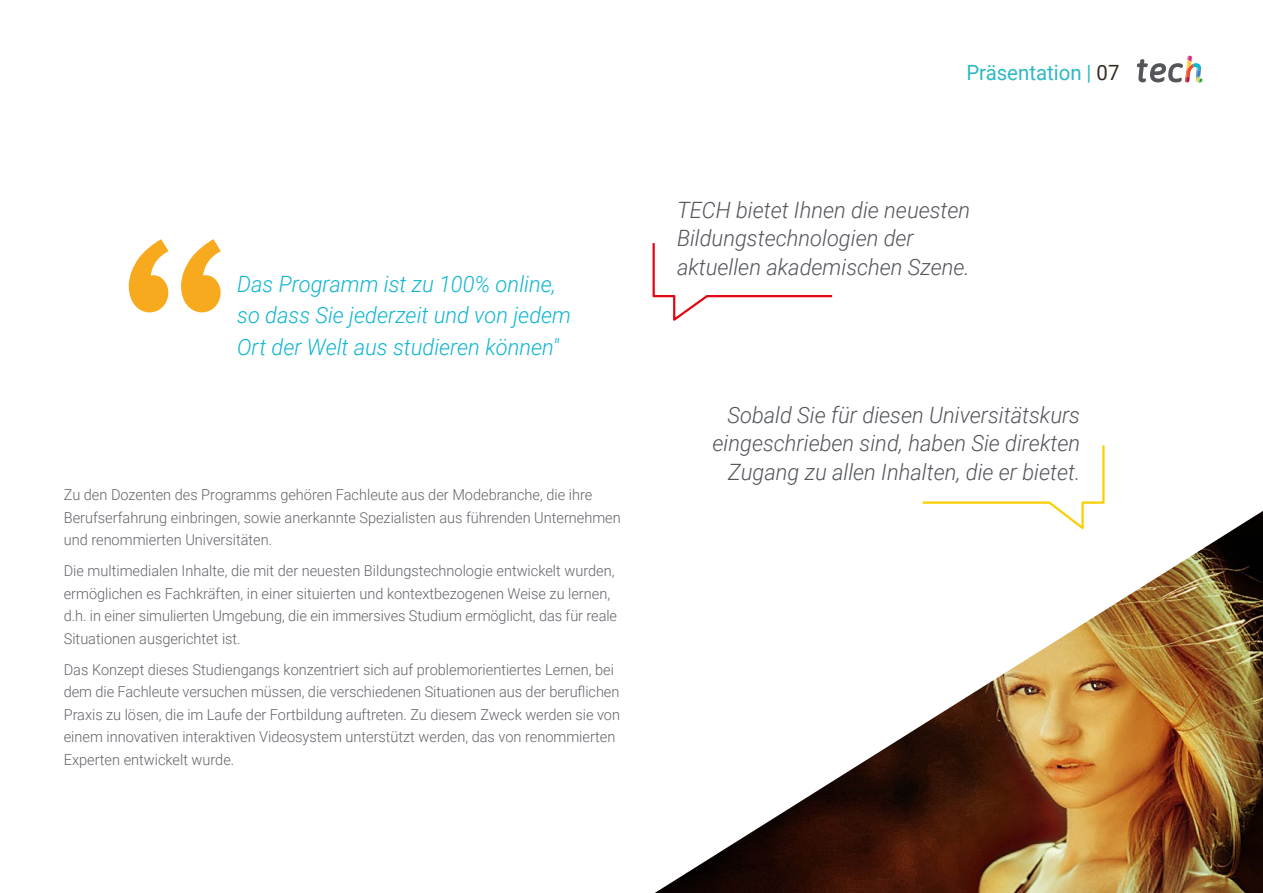
<style>
.page{position:relative;width:1263px;height:893px;background:#fff}
.page>*{position:absolute;margin:0;border:0;box-sizing:border-box;transform-origin:0 0}
.t1{font:italic 300 22.5px/28.5px "Roboto";color:#52555b;text-align:right}
.t2{font:italic 300 22.5px/31.5px "Roboto";color:#0fb6cf}
.t3{font:21px "Roboto";color:#2db8c5}
.t4{font:300 15px/22.5px "Roboto";color:#61646a}
.s1{color:#312e20}
</style>
<div class="page">
<svg style="left:129px;top:239px;width:92px;height:73px"></svg>
<svg style="left:922px;top:445px;width:183px;height:66px"></svg>
<svg style="left:652px;top:243px;width:181px;height:78px"></svg>
<svg style="left:1137px;top:56px;width:65px;height:27px"></svg>
<img style="left:655px;top:511px;width:608px;height:382px">
<h1 class="t2" style="left:237px;top:267px;width:335px">Das Programm ist zu 100% online, so dass Sie jederzeit und von jedem<br>Ort der Welt aus studieren können"</h1>
<p class="t4" style="left:64px;top:483px;width:558px">Zu den Dozenten des Programms gehören Fachleute aus der Modebranche, die ihre<br>Berufserfahrung einbringen, sowie anerkannte Spezialisten aus führenden Unternehmen und renommierten Universitäten.</p>
<p class="t4" style="left:64px;top:559px;width:555px">Die multimedialen Inhalte, die mit der neuesten Bildungstechnologie entwickelt wurden, ermöglichen es Fachkräften, in einer situierten und kontextbezogenen Weise zu lernen, d.h. in einer simulierten Umgebung, die ein immersives Studium ermöglicht, das für reale Situationen ausgerichtet ist.</p>
<p class="t4" style="left:64px;top:658px;width:558px">Das Konzept dieses Studiengangs konzentriert sich auf problemorientiertes Lernen, bei dem die Fachleute versuchen müssen, die verschiedenen Situationen aus der beruflichen Praxis zu lösen, die im Laufe der Fortbildung auftreten. Zu diesem Zweck werden sie von einem innovativen interaktiven Videosystem unterstützt werden, das von renommierten Experten entwickelt wurde.</p>
<h2 class="t3" style="left:966px;top:57px;width:155px">Präsentation | <span class="s1">07</span></h2>
<h1 class="t1" style="left:677px;top:195px;width:295px;text-align:left">TECH bietet Ihnen die neuesten<br>Bildungstechnologien der aktuellen akademischen Szene.</h1>
<h1 class="t1" style="left:712px;top:400px;width:369px">Sobald Sie für diesen Universitätskurs eingeschrieben sind, haben Sie direkten<br>Zugang zu allen Inhalten, die er bietet.</h1>
</div>
